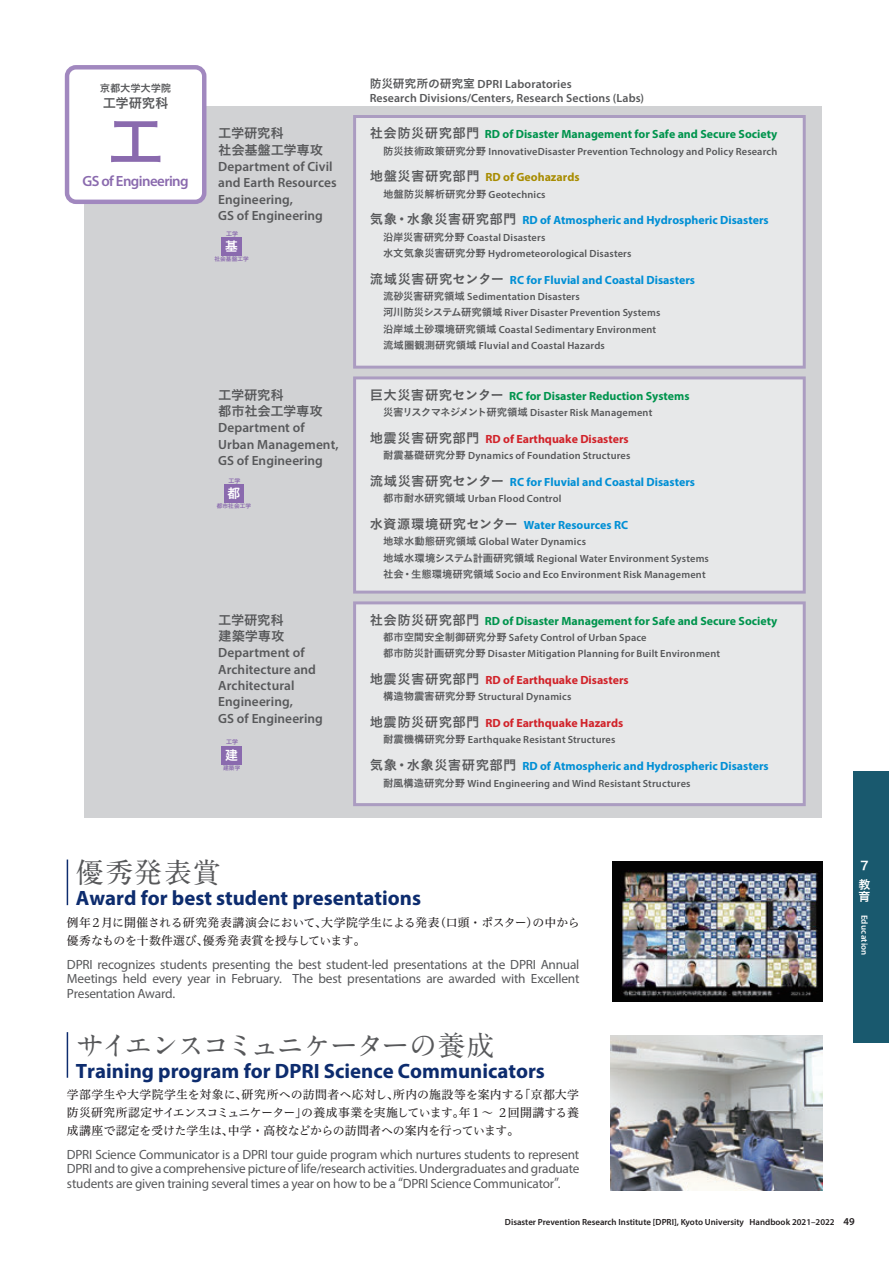
<style>
.page{position:relative;width:893px;height:1263px;background:#fff}
.page>*{position:absolute;margin:0;border:0;box-sizing:border-box;transform-origin:0 0}
.t1{font:54.15px "Hiragino Sans Pr 6 N W6 90 msp RKSJ V";color:#8a6aae}
.t2{font:28.2px "A1 Mincho Std Bold 90 msp RKSJ V";letter-spacing:-.065em;color:#57585a}
.t3{font:700 20.85px "Myriad Pro";color:#0d2c6e}
.t4{font:600 14.85px "Myriad Pro";letter-spacing:-.04em;color:#8a6aae}
.t5{font:13.35px/14.9px "Myriad Pro";letter-spacing:-.015em;color:#57585a;text-align:justify}
.t6{font:600 13.35px/16.4px "Myriad Pro";letter-spacing:.005em;color:#57585a}
.t7{font:13.35px/16.4px "Koburina Go Std N W6 90 msp RKSJ H";letter-spacing:-.02em;color:#57585a}
.t8{font:12.75px "Hiragino Sans Pr 6 N W6 90 msp RKSJ V";color:#fff}
.t9{font:700 11.85px "Myriad Pro";color:#008fd5}
.t10{font:11.85px/17.9px "Hiragino UD Serif Std W4 90 msp RKSJ H";color:#231f20}
.t11{font:700 11.85px "Myriad Pro";color:#00944d}
.t12{font:700 11.85px "Myriad Pro";color:#d1232a}
.t13{font:600 11.85px/14.2px "Myriad Pro";letter-spacing:.01em;color:#57585a}
.t14{font:700 11.85px "Myriad Pro";color:#a88c01}
.t15{font:11.85px/19.8px "Hiragino Sans Pr 6 N W6 90 msp RKSJ V";color:#fff}
.t16{font:600 10.5px "Myriad Pro";color:#231f20}
.t17{font:600 10.35px/16.4px "Myriad Pro";letter-spacing:.015em;color:#57585a}
.t18{font:10.35px "Koburina Go Std N W6 90 msp RKSJ H";letter-spacing:-.025em;color:#57585a}
.t19{font:600 8.85px "Myriad Pro";color:#231f20}
.t20{font:600 8.85px "Myriad Pro";letter-spacing:.03em;color:#fff}
.t21{font:6px "Hiragino Sans Pr 6 N W6 90 msp RKSJ V";color:#8a6aae}
.t22{font:5.7px "Hiragino Sans Pr 6 N W6 90 msp RKSJ V";letter-spacing:.02em;color:#8a6aae}
.s1{font-family:"Koburina Go Std N W6 90 msp RKSJ H";font-weight:400}
.s2{font-family:"Koburina Go Std N W6 90 msp RKSJ H";font-weight:400;font-size:13.35px;color:#57585a}
.s3{font-family:"Koz Go Pr 6 N Regular 90 msp RKSJ H"}
</style>
<div class="page">
<div style="left:85px;top:106px;width:737px;height:712px;background:#d1d2d4"></div>
<div style="left:353px;top:115px;width:453px;height:254px;background:#e7e8e9"></div>
<div style="left:353px;top:376px;width:453px;height:218px;background:#e7e8e9"></div>
<div style="left:353px;top:601px;width:453px;height:205px;background:#e7e8e9"></div>
<img style="left:612px;top:862px;width:210px;height:140px">
<img style="left:611px;top:1036px;width:211px;height:155px">
<div style="left:222px;top:237px;width:20px;height:18px;background:#8a6aae"></div>
<div style="left:224px;top:484px;width:20px;height:18px;background:#8a6aae"></div>
<div style="left:222px;top:746px;width:20px;height:18px;background:#8a6aae"></div>
<div style="left:67px;top:67px;width:137px;height:135px;background:#fff;border-radius:9px"></div>
<div style="left:65px;top:65px;width:141px;height:139px;border:4px solid #a188bf;border-radius:9px"></div>
<hr style="left:67px;top:860px;width:1px;height:45px;background:#0d2c6e">
<hr style="left:67px;top:1032px;width:1px;height:46px;background:#0d2c6e">
<div style="left:853px;top:771px;width:35px;height:272px;background:#19596e"></div>
<p class="t18" style="left:100px;top:84px;width:73px">京都大学大学院</p>
<p class="t7" style="left:103px;top:97px;width:67px">工学研究科</p>
<h1 class="t1" style="left:109px;top:121px;width:56px">工</h1>
<h3 class="t4" style="left:83px;top:176px;width:108px">GS of Engineering</h3>
<p class="t7" style="left:218px;top:127px;width:106px">工学研究科<br>社会基盤工学専攻</p>
<p class="t6" style="left:218px;top:159px;width:120px">Department of Civil and Earth Resources<br>Engineering,<br>GS of Engineering</p>
<p class="t21" style="left:226px;top:231px;width:13px">工学</p>
<p class="t22" style="left:214px;top:257px;width:36px">社会基盤工学</p>
<p class="t8" style="left:225px;top:242px;width:14px">基</p>
<p class="t7" style="left:218px;top:388px;width:106px">工学研究科<br>都市社会工学専攻</p>
<p class="t6" style="left:218px;top:421px;width:122px">Department of<br>Urban Management,<br>GS of Engineering</p>
<p class="t21" style="left:228px;top:478px;width:13px">工学</p>
<p class="t22" style="left:217px;top:504px;width:36px">都市社会工学</p>
<p class="t8" style="left:227px;top:489px;width:14px">都</p>
<p class="t7" style="left:218px;top:613px;width:68px">工学研究科建築学専攻</p>
<p class="t6" style="left:218px;top:646px;width:106px">Department of<br>Architecture and<br>Architectural<br>Engineering,<br>GS of Engineering</p>
<p class="t21" style="left:226px;top:740px;width:13px">工学</p>
<p class="t22" style="left:223px;top:766px;width:19px">建築学</p>
<p class="t8" style="left:225px;top:751px;width:14px">建</p>
<p class="t13" style="left:370px;top:77px;width:276px"><span class="s1">防災研究所の研究室</span> DPRI Laboratories<br>Research Divisions/Centers, Research Sections (Labs)</p>
<p class="t11" style="left:370px;top:130px;width:409px"><span class="s2">社会防災研究部門</span> RD of Disaster Management for Safe and Secure Society</p>
<p class="t17" style="left:383px;top:144px;width:396px"><span class="s1">防災技術政策研究分野</span> InnovativeDisaster Prevention Technology and Policy Research</p>
<p class="t14" style="left:370px;top:173px;width:211px"><span class="s2">地盤災害研究部門</span> RD of Geohazards</p>
<p class="t17" style="left:383px;top:187px;width:164px"><span class="s1">地盤防災解析研究分野</span> Geotechnics</p>
<p class="t9" style="left:370px;top:216px;width:400px"><span class="s2">気象・水象災害研究部門</span> RD of Atmospheric and Hydrospheric Disasters</p>
<p class="t17" style="left:383px;top:230px;width:250px"><span class="s1">沿岸災害研究分野</span> Coastal Disasters<br><span class="s1">水文気象災害研究分野</span> Hydrometeorological Disasters</p>
<p class="t9" style="left:370px;top:275px;width:327px"><span class="s2">流域災害研究センター</span> RC for Fluvial and Coastal Disasters</p>
<p class="t17" style="left:383px;top:289px;width:279px"><span class="s1">流砂災害研究領域</span> Sedimentation Disasters<br><span class="s1">河川防災システム研究領域</span> River Disaster Prevention Systems<span class="s1">沿岸域土砂環境研究領域</span> Coastal Sedimentary Environment<span class="s1">流域圏観測研究領域</span> Fluvial and Coastal Hazards<span class="s1">　　　　　</span></p>
<p class="t11" style="left:370px;top:391px;width:321px"><span class="s2">巨大災害研究センター</span> RC for Disaster Reduction Systems</p>
<p class="t17" style="left:383px;top:405px;width:271px"><span class="s1">災害リスクマネジメント研究領域</span> Disaster Risk Management</p>
<p class="t12" style="left:370px;top:434px;width:260px"><span class="s2">地震災害研究部門</span> RD of Earthquake Disasters</p>
<p class="t17" style="left:383px;top:448px;width:249px"><span class="s1">耐震基礎研究分野</span> Dynamics of Foundation Structures</p>
<p class="t9" style="left:370px;top:477px;width:327px"><span class="s2">流域災害研究センター</span> RC for Fluvial and Coastal Disasters</p>
<p class="t17" style="left:383px;top:491px;width:180px"><span class="s1">都市耐水研究領域</span> Urban Flood Control</p>
<p class="t9" style="left:370px;top:520px;width:260px"><span class="s2">水資源環境研究センター</span> Water Resources RC</p>
<p class="t17" style="left:383px;top:534px;width:327px"><span class="s1">地球水動態研究領域</span> Global Water Dynamics<br><span class="s1">地域水環境システム計画研究領域</span> Regional Water Environment Systems<span class="s1">社会・生態環境研究領域</span> Socio and Eco Environment Risk Management</p>
<p class="t11" style="left:370px;top:616px;width:409px"><span class="s2">社会防災研究部門</span> RD of Disaster Management for Safe and Secure Society</p>
<p class="t17" style="left:383px;top:630px;width:339px"><span class="s1">都市空間安全制御研究分野</span> Safety Control of Urban Space<br><span class="s1">都市防災計画研究分野</span> Disaster Mitigation Planning for Built Environment</p>
<p class="t12" style="left:370px;top:676px;width:260px"><span class="s2">地震災害研究部門</span> RD of Earthquake Disasters</p>
<p class="t17" style="left:383px;top:690px;width:190px"><span class="s1">構造物震害研究分野</span> Structural Dynamics</p>
<p class="t12" style="left:370px;top:719px;width:255px"><span class="s2">地震防災研究部門</span> RD of Earthquake Hazards</p>
<p class="t17" style="left:383px;top:733px;width:234px"><span class="s1">耐震機構研究分野</span> Earthquake Resistant Structures</p>
<p class="t9" style="left:370px;top:762px;width:400px"><span class="s2">気象・水象災害研究部門</span> RD of Atmospheric and Hydrospheric Disasters</p>
<p class="t17" style="left:383px;top:776px;width:309px"><span class="s1">耐風構造研究分野</span> Wind Engineering and Wind Resistant Structures</p>
<h2 class="t2" style="left:76px;top:862px;width:146px">優秀発表賞</h2>
<h3 class="t3" style="left:76px;top:890px;width:347px">Award for best student presentations</h3>
<p class="t10" style="left:67px;top:915px;width:514px">例年2月に開催される研究発表講演会において、大学院学生による発表（口頭・ポスター）の中から優秀なものを十数件選び、優秀発表賞を授与しています。</p>
<p class="t5" style="left:67px;top:958px;width:514px">DPRI recognizes students presenting the best student-led presentations at the DPRI Annual Meetings held every year in February. The best presentations are awarded with Excellent Presentation Award.</p>
<p class="t15" style="left:858px;top:857px;width:13px">７教</p>
<p class="t15" style="left:858px;top:889px;width:13px">育</p>
<p class="t20" style="left:868px;top:915px;width:42px;rotate:90deg">Education</p>
<h2 class="t2" style="left:76px;top:1035px;width:420px">サイエンスコミュニケーターの養成</h2>
<h3 class="t3" style="left:76px;top:1063px;width:471px">Training program for DPRI Science Communicators</h3>
<p class="t10" style="left:67px;top:1087px;width:514px;text-align:justify">学部学生や大学院学生を対象に、研究所への訪問者へ応対し、所内の施設等を案内する「京都大学防災研究所認定サイエンスコミュニケーター」の養成事業を実施しています。年1 ～ 2 回開講する養成講座で認定を受けた学生は、中学・高校などからの訪問者への案内を行っています。</p>
<p class="t5" style="left:67px;top:1148px;width:514px">DPRI Science Communicator is a DPRI tour guide program which nurtures students to represent DPRI and to give a comprehensive picture of life/research activities. Undergraduates and graduate students are given training several times a year on how to be a <span class="s3">“</span>DPRI Science Communicator<span class="s3">”</span>.</p>
<p class="t19" style="left:505px;top:1218px;width:331px">Disaster Prevention Research Institute [DPRI], Kyoto University Handbook 2021–2022</p>
<p class="t16" style="left:843px;top:1218px;width:13px">49</p>
</div>
